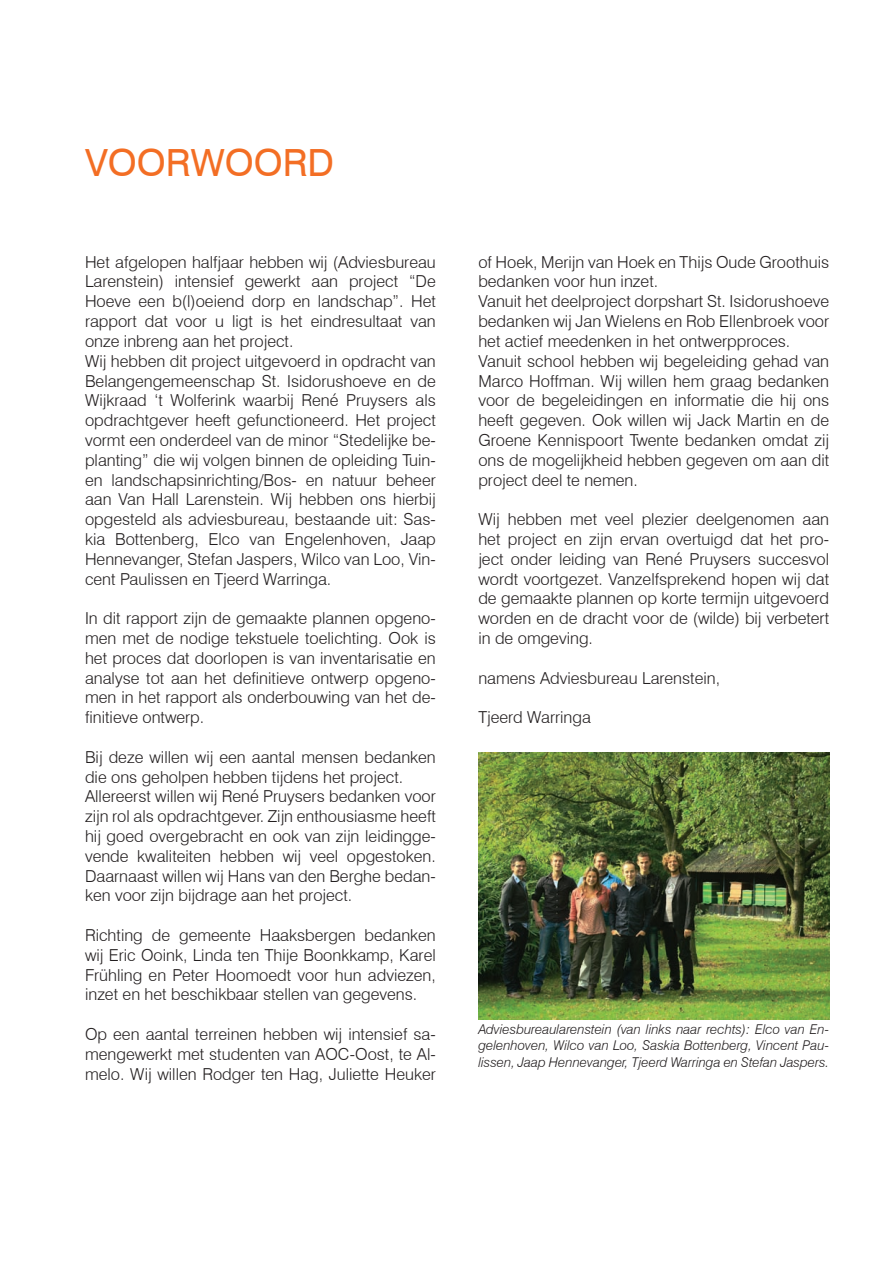
<style>
.page{position:relative;width:893px;height:1263px;background:#fff}
.page>*{position:absolute;margin:0;border:0;box-sizing:border-box;transform-origin:0 0}
.t1{font:37.5px "Swiss 721 BT";color:#f36e24}
.t2{font:300 16.5px/19.8px "Swiss 721 BT";color:#231f20;text-align:justify}
.t3{font:italic 300 13.5px/16.2px "Swiss 721 BT";color:#231f20;text-align:justify}
</style>
<div class="page">
<img style="left:478px;top:752px;width:351px;height:267px">
<h1 class="t1" style="left:85px;top:140px;width:251px">VOORWOORD</h1>
<p class="t2" style="left:85px;top:252px;width:352px;text-align:left">Het afgelopen halfjaar hebben wij (Adviesbureau Larenstein) intensief gewerkt aan project “De Hoeve een b(l)oeiend dorp en landschap”. Het rapport dat voor u ligt is het eindresultaat van onze inbreng aan het project.<br>Wij hebben dit project uitgevoerd in opdracht van Belangengemeenschap St. Isidorushoeve en de Wijkraad ‘t Wolferink waarbij René Pruysers als opdrachtgever heeft gefunctioneerd. Het project vormt een onderdeel van de minor “Stedelijke be&shy;planting” die wij volgen binnen de opleiding Tuin&shy;en landschapsinrichting/Bos- en natuur beheer aan Van Hall Larenstein. Wij hebben ons hierbij opgesteld als adviesbureau, bestaande uit: Sas&shy;kia Bottenberg, Elco van Engelenhoven, Jaap Hennevanger, Stefan Jaspers, Wilco van Loo, Vin&shy;cent Paulissen en Tjeerd Warringa.</p>
<p class="t2" style="left:85px;top:608px;width:352px">In dit rapport zijn de gemaakte plannen opgeno&shy;men met de nodige tekstuele toelichting. Ook is het proces dat doorlopen is van inventarisatie en analyse tot aan het definitieve ontwerp opgeno&shy;men in het rapport als onderbouwing van het de&shy;finitieve ontwerp.</p>
<p class="t2" style="left:85px;top:747px;width:352px;text-align:left">Bij deze willen wij een aantal mensen bedanken die ons geholpen hebben tijdens het project.<br>Allereerst willen wij René Pruysers bedanken voor zijn rol als opdrachtgever. Zijn enthousiasme heeft hij goed overgebracht en ook van zijn leidingge&shy;vende kwaliteiten hebben wij veel opgestoken.<br>Daarnaast willen wij Hans van den Berghe bedan&shy;ken voor zijn bijdrage aan het project.</p>
<p class="t2" style="left:85px;top:925px;width:352px">Richting de gemeente Haaksbergen bedanken wij Eric Ooink, Linda ten Thije Boonkkamp, Karel Frühling en Peter Hoomoedt voor hun adviezen, inzet en het beschikbaar stellen van gegevens.</p>
<p class="t2" style="left:85px;top:1024px;width:352px">Op een aantal terreinen hebben wij intensief sa&shy;mengewerkt met studenten van AOC-Oost, te Al&shy;melo. Wij willen Rodger ten Hag, Juliette Heuker</p>
<p class="t2" style="left:478px;top:252px;width:352px;text-align:left">of Hoek, Merijn van Hoek en Thijs Oude Groothuis bedanken voor hun inzet.<br>Vanuit het deelproject dorpshart St. Isidorushoeve bedanken wij Jan Wielens en Rob Ellenbroek voor het actief meedenken in het ontwerpproces.<br>Vanuit school hebben wij begeleiding gehad van Marco Hoffman. Wij willen hem graag bedanken voor de begeleidingen en informatie die hij ons heeft gegeven. Ook willen wij Jack Martin en de Groene Kennispoort Twente bedanken omdat zij ons de mogelijkheid hebben gegeven om aan dit project deel te nemen.</p>
<p class="t2" style="left:478px;top:509px;width:352px">Wij hebben met veel plezier deelgenomen aan het project en zijn ervan overtuigd dat het pro&shy;ject onder leiding van René Pruysers succesvol wordt voortgezet. Vanzelfsprekend hopen wij dat de gemaakte plannen op korte termijn uitgevoerd worden en de dracht voor de (wilde) bij verbetert in de omgeving.</p>
<p class="t2" style="left:478px;top:668px;width:243px">namens Adviesbureau Larenstein,</p>
<p class="t2" style="left:478px;top:707px;width:114px">Tjeerd Warringa</p>
<p class="t3" style="left:478px;top:1021px;width:352px">Adviesbureaularenstein (van links naar rechts): Elco van En&shy;gelenhoven, Wilco van Loo, Saskia Bottenberg, Vincent Pau&shy;lissen, Jaap Hennevanger, Tjeerd Warringa en Stefan Jaspers.</p>
</div>
